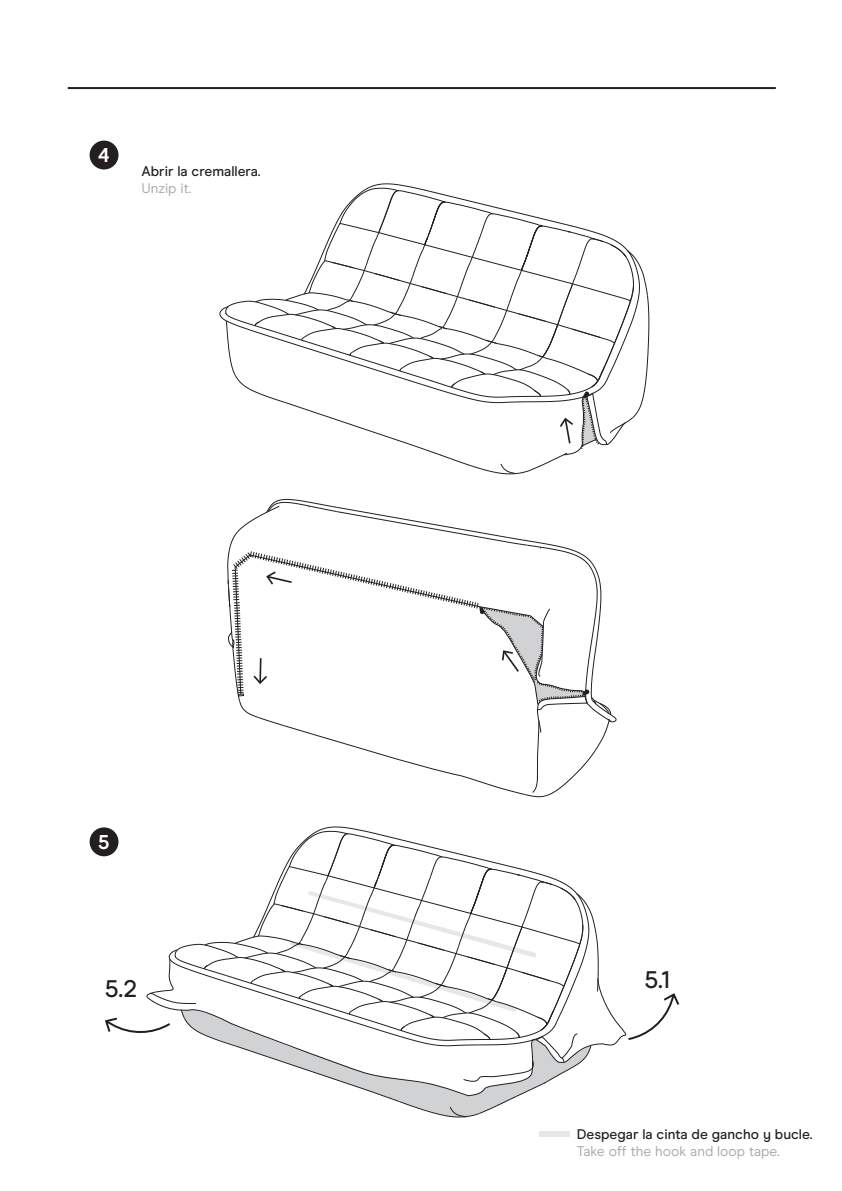
<style>
.page{position:relative;width:842px;height:1191px;background:#fff}
.page>*{position:absolute;margin:0;border:0;box-sizing:border-box;transform-origin:0 0}
.t1{font:500 24px "Modern Era";color:#231f20}
.t2{font:700 20px "Modern Era Mono";color:#fff}
.t3{font:500 14px "Modern Era";color:#231f20}
.t4{font:14px "Modern Era";color:#a8a9ad}
</style>
<div class="page">
<hr style="left:68px;top:87px;width:708px;height:2px;background:#231f20">
<div style="left:90px;top:141px;width:28px;height:28px;background:#231f20;border-radius:50%"></div>
<div style="left:90px;top:827px;width:28px;height:29px;background:#231f20;border-radius:50%"></div>
<svg style="left:626px;top:993px;width:53px;height:47px"></svg>
<svg style="left:104px;top:826px;width:495px;height:292px"></svg>
<svg style="left:219px;top:183px;width:431px;height:292px"></svg>
<div style="left:539px;top:1130px;width:31px;height:6px;background:#e6e7e9"></div>
<svg style="left:227px;top:498px;width:390px;height:299px"></svg>
<h2 class="t2" style="left:98px;top:143px;width:13px">4</h2>
<p class="t3" style="left:141px;top:163px;width:121px">Abrir la cremallera.</p>
<p class="t4" style="left:141px;top:180px;width:51px">Unzip it.</p>
<h2 class="t2" style="left:98px;top:829px;width:13px">5</h2>
<h1 class="t1" style="left:105px;top:975px;width:33px">5.2</h1>
<h1 class="t1" style="left:645px;top:965px;width:27px">5.1</h1>
<p class="t3" style="left:577px;top:1126px;width:237px">Despegar la cinta de gancho y bucle.</p>
<p class="t4" style="left:577px;top:1143px;width:204px">Take off the hook and loop tape.</p>
</div>
